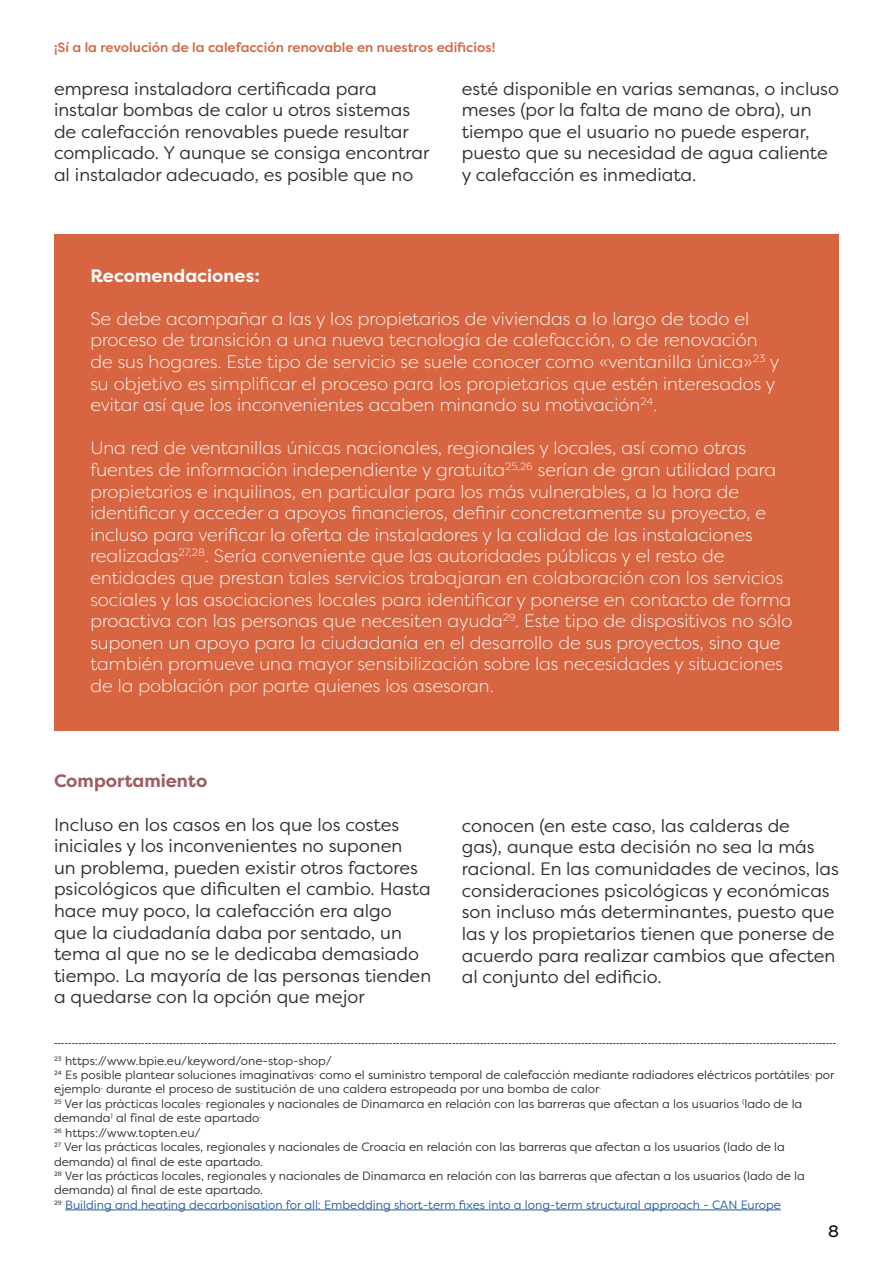
<style>
.page{position:relative;width:893px;height:1263px;background:#fff}
.page>*{position:absolute;margin:0;border:0;box-sizing:border-box;transform-origin:0 0}
.t1{font:300 18px/21.6px "Filson Pro";color:#fff}
.t2{font:18px/21.6px "Filson Pro";color:#302d34}
.t3{font:700 18px "Filson Pro";color:#fff}
.t4{font:700 18px "Filson Pro";color:#9f5c63}
.t5{font:16.5px "Filson Pro";color:#000}
.t6{font:500 13.5px "Filson Pro";color:#d76540}
.t7{font:12px/14.4px "Filson Pro";color:#302d34}
.t8{font:700 12px "Filson Pro";color:#302d34}
.s1{color:#275b9b}
</style>
<div class="page">
<div style="left:54px;top:234px;width:785px;height:496px;background:#d76541"></div>
<hr style="left:65px;top:1209px;width:716px;height:1px;background:#275b9b">
<p class="t6" style="left:54px;top:38px;width:443px">¡Sí a la revolución de la calefacción renovable en nuestros edificios!</p>
<p class="t2" style="left:54px;top:77px;width:377px">empresa instaladora certificada para instalar bombas de calor u otros sistemas de calefacción renovables puede resultar complicado. Y aunque se consiga encontrar al instalador adecuado, es posible que no</p>
<p class="t2" style="left:462px;top:77px;width:379px">esté disponible en varias semanas, o incluso meses (por la falta de mano de obra), un tiempo que el usuario no puede esperar, puesto que su necesidad de agua caliente y calefacción es inmediata.</p>
<p class="t3" style="left:90px;top:264px;width:171px">Recomendaciones:</p>
<p class="t1" style="left:90px;top:307px;width:690px">Se debe acompañar a las y los propietarios de viviendas a lo largo de todo el proceso de transición a una nueva tecnología de calefacción, o de renovación de sus hogares. Este tipo de servicio se suele conocer como «ventanilla única»<sup>23</sup> y su objetivo es simplificar el proceso para los propietarios que estén interesados y evitar así que los inconvenientes acaben minando su motivación<sup>24</sup>.</p>
<p class="t1" style="left:90px;top:437px;width:703px">Una red de ventanillas únicas nacionales, regionales y locales, así como otras fuentes de información independiente y gratuita<sup>25,26</sup> serían de gran utilidad para propietarios e inquilinos, en particular para los más vulnerables, a la hora de identificar y acceder a apoyos financieros, definir concretamente su proyecto, e incluso para verificar la oferta de instaladores y la calidad de las instalaciones realizadas<sup>27,28</sup>. Sería conveniente que las autoridades públicas y el resto de entidades que prestan tales servicios trabajaran en colaboración con los servicios sociales y las asociaciones locales para identificar y ponerse en contacto de forma proactiva con las personas que necesiten ayuda<sup>29</sup>. Este tipo de dispositivos no sólo suponen un apoyo para la ciudadanía en el desarrollo de sus proyectos, sino que también promueve una mayor sensibilización sobre las necesidades y situaciones de la población por parte quienes los asesoran.</p>
<p class="t4" style="left:54px;top:770px;width:155px">Comportamiento</p>
<p class="t2" style="left:54px;top:813px;width:379px">Incluso en los casos en los que los costes iniciales y los inconvenientes no suponen<br>un problema, pueden existir otros factores psicológicos que dificulten el cambio. Hasta hace muy poco, la calefacción era algo<br>que la ciudadanía daba por sentado, un tema al que no se le dedicaba demasiado tiempo. La mayoría de las personas tienden a quedarse con la opción que mejor</p>
<p class="t2" style="left:462px;top:814px;width:379px">conocen (en este caso, las calderas de<br>gas), aunque esta decisión no sea la más racional. En las comunidades de vecinos, las consideraciones psicológicas y económicas son incluso más determinantes, puesto que las y los propietarios tienen que ponerse de acuerdo para realizar cambios que afecten al conjunto del edificio.</p>
<p class="t8" style="left:54px;top:1038px;width:784px">--------------------------------------------------------------------------------------------------------------------------------------------------------------------------------------------------------------------------------</p>
<p class="t7" style="left:54px;top:1053px;width:782px">23 https://www.bpie.eu/keyword/one-stop-shop/<br>24 Es posible plantear soluciones imaginativas, como el suministro temporal de calefacción mediante radiadores eléctricos portátiles, por ejemplo, durante el proceso de sustitución de una caldera estropeada por una bomba de calor.<br>25 Ver las prácticas locales, regionales y nacionales de Dinamarca en relación con las barreras que afectan a los usuarios (lado de la demanda) al final de este apartado.<br>26 https://www.topten.eu/<br>27 Ver las prácticas locales, regionales y nacionales de Croacia en relación con las barreras que afectan a los usuarios (lado de la demanda) al final de este apartado.<br>28 Ver las prácticas locales, regionales y nacionales de Dinamarca en relación con las barreras que afectan a los usuarios (lado de la demanda) al final de este apartado.<br>29 <span class="s1">Building and heating decarbonisation for all: Embedding short-term fixes into a long-term structural approach - CAN Europe</span></p>
<p class="t5" style="left:828px;top:1220px;width:12px">8</p>
</div>
